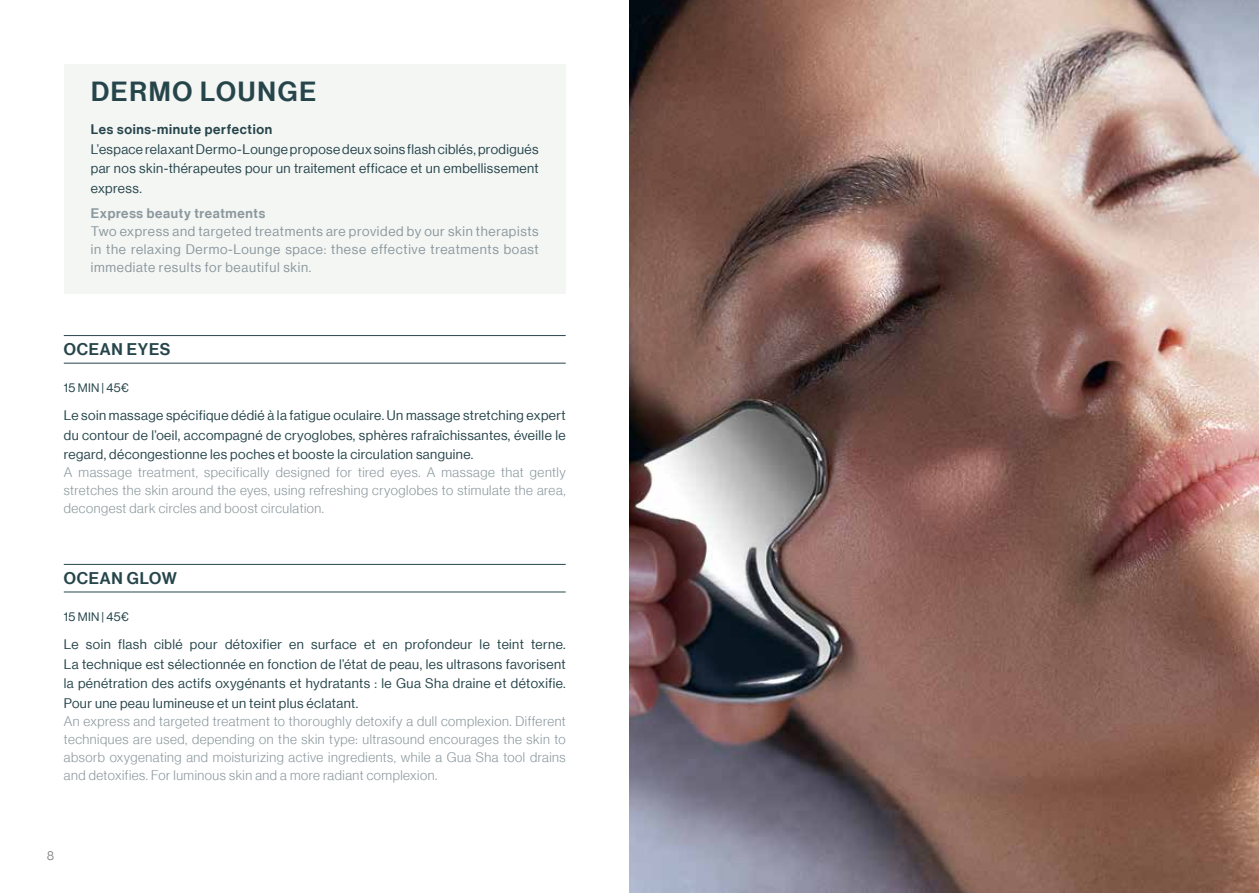
<style>
.page{position:relative;width:1259px;height:893px;background:#fff}
.page>*{position:absolute;margin:0;border:0;box-sizing:border-box;transform-origin:0 0}
.t1{font:27px "N Haas Grotesk DS Pro 65 Md";letter-spacing:.065em;color:#26454b}
.t2{font:16.5px "N Haas Grotesk DS Pro 65 Md";letter-spacing:.045em;color:#26454b}
.t3{font:13.5px/19.5px "N Haas Grotesk DS Pro 55 Rg";letter-spacing:.03em;color:#26454b;text-align:justify}
.t4{font:13.5px/18px "N Haas Grotesk DS Pro 45 Lt";letter-spacing:.04em;color:#8b989d;text-align:justify}
.t5{font:13.5px/18px "N Haas Grotesk DS Pro 55 Rg";letter-spacing:.05em;color:#8b989d;text-align:justify}
.t6{font:13.5px "N Haas Grotesk DS Pro 65 Md";letter-spacing:.05em;color:#26454b}
.t7{font:13.5px "N Haas Grotesk DS Pro 65 Md";letter-spacing:.05em;color:#8b989d}
.t8{font:12px "N Haas Grotesk DS Pro 55 Rg";letter-spacing:.025em;color:#26464d}
.t9{font:12px "N Haas Grotesk DS Pro 45 Lt";color:#706f6f}
</style>
<div class="page">
<hr style="left:64px;top:335px;width:502px;height:1px;background:#26454b">
<hr style="left:64px;top:363px;width:502px;height:1px;background:#26454b">
<hr style="left:64px;top:564px;width:502px;height:1px;background:#26454b">
<hr style="left:64px;top:592px;width:502px;height:1px;background:#26454b">
<div style="left:64px;top:64px;width:502px;height:229px;background:#f4f6f4"></div>
<img style="left:629px;top:0;width:630px;height:893px">
<h1 class="t1" style="left:91px;top:76px;width:226px">DERMO LOUNGE</h1>
<p class="t6" style="left:91px;top:121px;width:183px">Les soins-minute perfection</p>
<p class="t3" style="left:91px;top:139px;width:449px">L’espace relaxant Dermo-Lounge propose deux soins flash ciblés, prodigués par nos skin-thérapeutes pour un traitement efficace et un embellissement express.</p>
<p class="t7" style="left:91px;top:205px;width:176px">Express beauty treatments</p>
<p class="t5" style="left:91px;top:222px;width:449px">Two express and targeted treatments are provided by our skin therapists in the relaxing Dermo-Lounge space: these effective treatments boast immediate results for beautiful skin.</p>
<p class="t2" style="left:64px;top:340px;width:108px">OCEAN EYES</p>
<p class="t8" style="left:64px;top:381px;width:66px">15 MIN | 45€</p>
<p class="t3" style="left:64px;top:406px;width:503px">Le soin massage spécifique dédié à la fatigue oculaire. Un massage stretching expert du contour de l’oeil, accompagné de cryoglobes, sphères rafraîchissantes, éveille le regard, décongestionne les poches et booste la circulation sanguine.</p>
<p class="t4" style="left:64px;top:463px;width:503px">A massage treatment, specifically designed for tired eyes. A massage that gently stretches the skin around the eyes, using refreshing cryoglobes to stimulate the area, decongest dark circles and boost circulation.</p>
<p class="t2" style="left:64px;top:568px;width:114px">OCEAN GLOW</p>
<p class="t8" style="left:64px;top:610px;width:66px">15 MIN | 45€</p>
<p class="t3" style="left:64px;top:635px;width:503px">Le soin flash ciblé pour détoxifier en surface et en profondeur le teint terne.<br>La technique est sélectionnée en fonction de l’état de peau, les ultrasons favorisent la pénétration des actifs oxygénants et hydratants : le Gua Sha draine et détoxifie.<br>Pour une peau lumineuse et un teint plus éclatant.</p>
<p class="t4" style="left:64px;top:712px;width:503px">An express and targeted treatment to thoroughly detoxify a dull complexion. Different techniques are used, depending on the skin type: ultrasound encourages the skin to absorb oxygenating and moisturizing active ingredients, while a Gua Sha tool drains and detoxifies. For luminous skin and a more radiant complexion.</p>
<p class="t9" style="left:47px;top:849px;width:8px">8</p>
</div>
